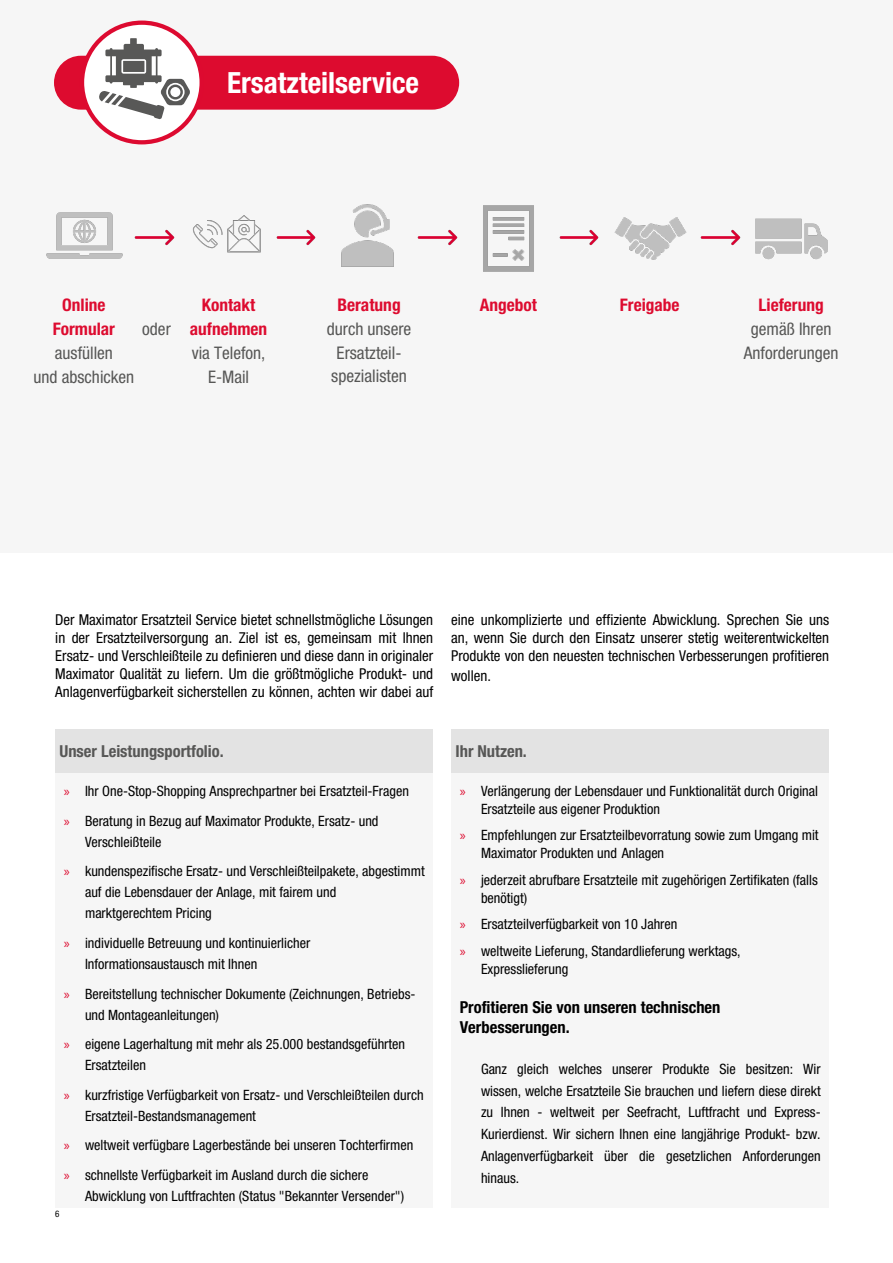
<style>
.page{position:relative;width:893px;height:1263px;background:#fff}
.page>*{position:absolute;margin:0;border:0;box-sizing:border-box;transform-origin:0 0}
.t1{font:700 condensed 29.25px "Helvetica Neue LT Std";color:#fff}
.t2{font:condensed 17.4px/23.9px "Helvetica Neue LT Std";color:#575756;text-align:center}
.t3{font:700 condensed 17.4px/23.9px "Helvetica Neue LT Std";color:#dd0b2f;text-align:center}
.t4{font:700 condensed 16.5px/19.5px "Helvetica Neue LT Std";color:#000}
.t5{font:700 condensed 16.5px "Helvetica Neue LT Std";color:#575756}
.t6{font:condensed 15px/18px "Helvetica Neue LT Std";color:#000;text-align:justify}
.t7{font:condensed 14.25px/21px "Helvetica Neue LT Std";color:#000}
.t8{font:condensed 9px "Helvetica Neue LT Std";color:#000}
.s1{font-family:"Myriad Pro";font-stretch:normal;color:#dd0b2f}
</style>
<div class="page">
<div style="left:55px;top:57px;width:403px;height:51px;background:#dd0b2f;border-radius:26px"></div>
<div style="left:54px;top:56px;width:405px;height:54px;border:2px solid #dd0b2f;border-radius:26px"></div>
<svg style="left:80px;top:21px;width:124px;height:123px"></svg>
<div style="left:55px;top:773px;width:378px;height:435px;background:#f6f6f6"></div>
<div style="left:55px;top:729px;width:378px;height:44px;background:#e3e3e3"></div>
<div style="left:451px;top:773px;width:378px;height:435px;background:#f6f6f6"></div>
<img style="left:46px;top:212px;width:77px;height:47px">
<img style="left:482px;top:205px;width:53px;height:67px">
<img style="left:614px;top:217px;width:73px;height:43px">
<img style="left:755px;top:218px;width:73px;height:42px">
<img style="left:276px;top:229px;width:40px;height:17px">
<img style="left:417px;top:229px;width:41px;height:17px">
<img style="left:559px;top:229px;width:40px;height:17px">
<img style="left:700px;top:229px;width:41px;height:17px">
<img style="left:341px;top:204px;width:53px;height:63px">
<img style="left:134px;top:229px;width:41px;height:17px">
<img style="left:192px;top:215px;width:69px;height:38px">
<div style="left:451px;top:729px;width:378px;height:44px;background:#e3e3e3"></div>
<h1 class="t1" style="left:227px;top:65px;width:194px">Ersatzteilservice</h1>
<p class="t3" style="left:53px;top:293px;width:64px">Online<br>Formular</p>
<p class="t2" style="left:34px;top:341px;width:102px">ausfüllen<br>und abschicken</p>
<p class="t2" style="left:142px;top:317px;width:30px">oder</p>
<p class="t3" style="left:190px;top:293px;width:79px">Kontakt aufnehmen</p>
<p class="t2" style="left:192px;top:341px;width:75px">via Telefon,<br>E-Mail</p>
<p class="t3" style="left:337px;top:292px;width:65px">Beratung</p>
<p class="t2" style="left:327px;top:316px;width:86px">durch unsere<br>Ersatzteil&shy;spezialisten</p>
<p class="t3" style="left:480px;top:293px;width:59px">Angebot</p>
<p class="t3" style="left:620px;top:293px;width:61px">Freigabe</p>
<p class="t3" style="left:759px;top:293px;width:67px">Lieferung</p>
<p class="t2" style="left:744px;top:317px;width:96px">gemäß Ihren<br>Anforderungen</p>
<p class="t6" style="left:55px;top:611px;width:379px">Der Maximator Ersatzteil Service bietet schnellstmögliche Lösungen in der Ersatzteilversorgung an. Ziel ist es, gemeinsam mit Ihnen Ersatz- und Verschleißteile zu definieren und diese dann in originaler Maximator Qualität zu liefern. Um die größtmögliche Produkt- und Anlagenverfügbarkeit sicherstellen zu können, achten wir dabei auf</p>
<p class="t6" style="left:451px;top:611px;width:379px">eine unkomplizierte und effiziente Abwicklung. Sprechen Sie uns an, wenn Sie durch den Einsatz unserer stetig weiterentwickelten Produkte von den neuesten technischen Verbesserungen profitieren</p>
<p class="t6" style="left:451px;top:666px;width:41px">wollen.</p>
<p class="t5" style="left:60px;top:741px;width:166px">Unser Leistungsportfolio.</p>
<p class="t7" style="left:64px;top:776px;width:347px;line-height:29.5px"><span class="s1">»</span> Ihr One-Stop-Shopping Ansprechpartner bei Ersatzteil-Fragen <span class="s1">»</span> Beratung in Bezug auf Maximator Produkte, Ersatz- und</p>
<p class="t7" style="left:64px;top:827px;width:362px;line-height:29.5px;text-indent:21px">Verschleißteile<br><span class="s1">»</span> kundenspezifische Ersatz- und Verschleißteilpakete, abgestimmt</p>
<p class="t7" style="left:85px;top:882px;width:253px">auf die Lebensdauer der Anlage, mit fairem und marktgerechtem Pricing</p>
<p class="t7" style="left:85px;top:932px;width:227px;text-indent:-21px"><span class="s1">»</span> individuelle Betreuung und kontinuierlicher<br>Informationsaustausch mit Ihnen</p>
<p class="t7" style="left:85px;top:983px;width:332px;text-indent:-21px"><span class="s1">»</span> Bereitstellung technischer Dokumente (Zeichnungen, Betriebs&shy;und Montageanleitungen)</p>
<p class="t7" style="left:85px;top:1033px;width:322px;text-indent:-21px"><span class="s1">»</span> eigene Lagerhaltung mit mehr als 25.000 bestandsgeführten<br>Ersatzteilen</p>
<p class="t7" style="left:85px;top:1084px;width:340px;text-indent:-21px"><span class="s1">»</span> kurzfristige Verfügbarkeit von Ersatz- und Verschleißteilen durch<br>Ersatzteil-Bestandsmanagement</p>
<p class="t7" style="left:64px;top:1130px;width:351px;line-height:29.5px"><span class="s1">»</span> weltweit verfügbare Lagerbestände bei unseren Tochterfirmen <span class="s1">»</span> schnellste Verfügbarkeit im Ausland durch die sichere</p>
<p class="t7" style="left:85px;top:1185px;width:321px">Abwicklung von Luftfrachten (Status "Bekannter Versender")</p>
<p class="t8" style="left:55px;top:1209px;width:6px">6</p>
<p class="t5" style="left:455px;top:741px;width:73px">Ihr Nutzen.</p>
<p class="t7" style="left:481px;top:782px;width:339px;line-height:18px;text-indent:-21px"><span class="s1">»</span> Verlängerung der Lebensdauer und Funktionalität durch Original<br>Ersatzteile aus eigener Produktion</p>
<p class="t7" style="left:481px;top:826px;width:339px;line-height:18px;text-indent:-21px"><span class="s1">»</span> Empfehlungen zur Ersatzteilbevorratung sowie zum Umgang mit<br>Maximator Produkten und Anlagen</p>
<p class="t7" style="left:481px;top:871px;width:338px;line-height:18px;text-indent:-21px"><span class="s1">»</span> jederzeit abrufbare Ersatzteile mit zugehörigen Zertifikaten (falls benötigt)</p>
<p class="t7" style="left:460px;top:911px;width:282px;line-height:26.5px"><span class="s1">»</span> Ersatzteilverfügbarkeit von 10 Jahren<br><span class="s1">»</span> weltweite Lieferung, Standardlieferung werktags,</p>
<p class="t7" style="left:481px;top:958px;width:89px">Expresslieferung</p>
<p class="t4" style="left:460px;top:997px;width:262px">Profitieren Sie von unseren technischen<br>Verbesserungen.</p>
<p class="t7" style="left:481px;top:1058px;width:341px;line-height:21.8px;text-align:justify">Ganz gleich welches unserer Produkte Sie besitzen: Wir wissen, welche Ersatzteile Sie brauchen und liefern diese direkt zu Ihnen - weltweit per Seefracht, Luftfracht und Express-Kurierdienst. Wir sichern Ihnen eine langjährige Produkt- bzw.<br>Anlagenverfügbarkeit über die gesetzlichen Anforderungen hinaus.</p>
</div>
